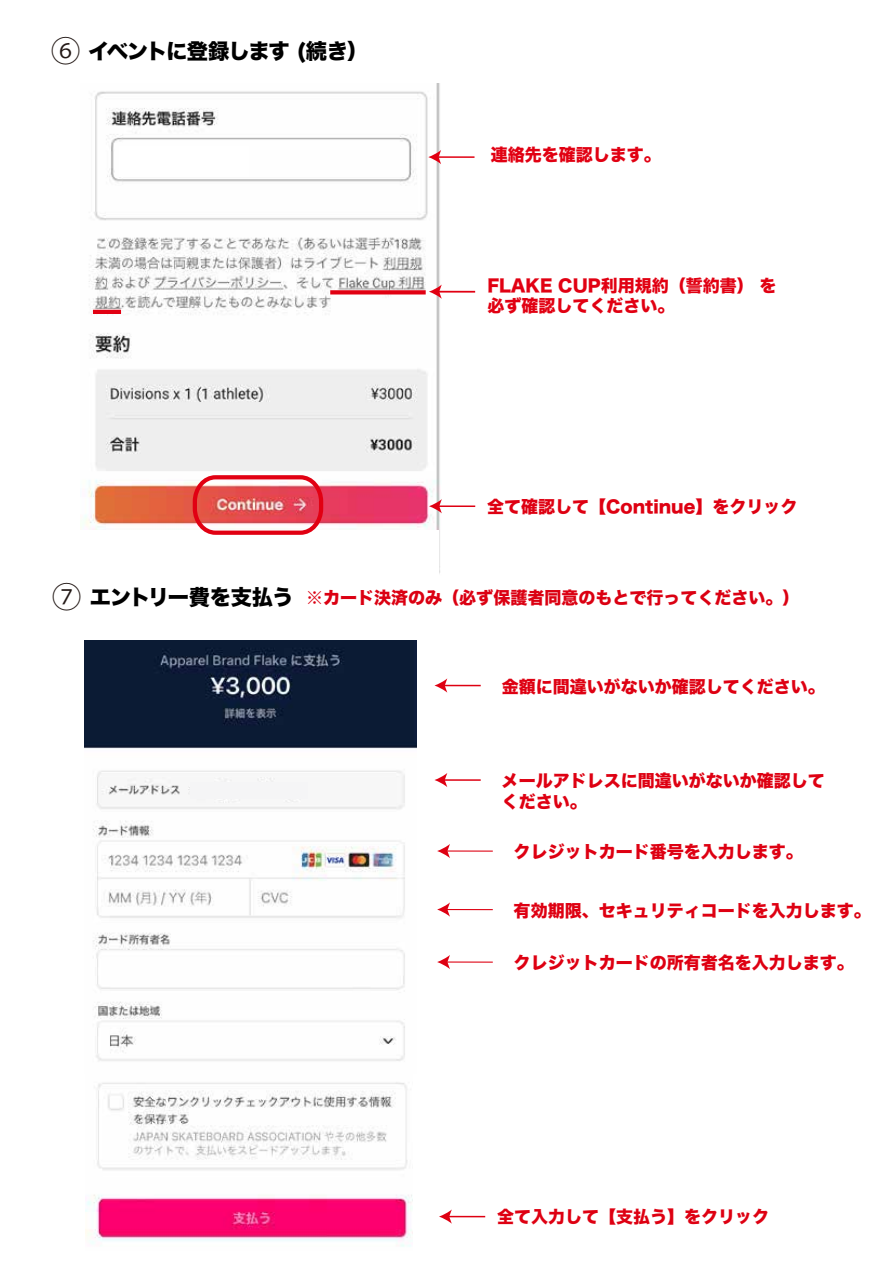
<style>
.page{position:relative;width:893px;height:1263px;background:#fff}
.page>*{position:absolute;margin:0;border:0;box-sizing:border-box;transform-origin:0 0}
.t1{font:29.7px "Koz Go Pro";color:#221815}
.t2{font:21.3px "Hira Kaku Std W8";letter-spacing:-.05em;color:#000}
.t3{font:19.2px "Koz Go Pro";color:#221815}
.t4{font:16.95px/20.4px "Hira Kaku Std W8";color:#de0012}
.t5{font:16.95px/20.4px "Hira Kaku Std W8";color:#e10012}
.t6{font:16.95px "Hira Kaku Std W8";color:#db0012}
</style>
<div class="page">
<img style="left:85px;top:640px;width:331px;height:421px">
<img style="left:84px;top:83px;width:358px;height:491px">
<div style="left:0;top:530px;width:438px;height:109px;background:#fff"></div>
<hr style="left:438px;top:291px;width:37px;height:2px;background:#e10012">
<svg style="left:429px;top:285px;width:13px;height:14px"></svg>
<hr style="left:437px;top:156px;width:37px;height:2px;background:#e10012">
<svg style="left:428px;top:150px;width:13px;height:14px"></svg>
<hr style="left:93px;top:310px;width:28px;height:4px;background:#e10012">
<svg style="left:330px;top:290px;width:96px;height:4px"></svg>
<svg style="left:191px;top:473px;width:134px;height:62px"></svg>
<hr style="left:446px;top:850px;width:47px;height:2px;background:#de0012">
<svg style="left:437px;top:844px;width:13px;height:14px"></svg>
<hr style="left:446px;top:909px;width:47px;height:1px;background:#de0012">
<svg style="left:437px;top:902px;width:13px;height:15px"></svg>
<hr style="left:446px;top:961px;width:47px;height:2px;background:#de0012">
<svg style="left:437px;top:955px;width:13px;height:14px"></svg>
<hr style="left:448px;top:1216px;width:37px;height:1px;background:#de0012">
<svg style="left:439px;top:1209px;width:13px;height:15px"></svg>
<hr style="left:444px;top:685px;width:37px;height:1px;background:#de0012">
<svg style="left:434px;top:678px;width:13px;height:15px"></svg>
<hr style="left:438px;top:505px;width:37px;height:2px;background:#de0012">
<svg style="left:429px;top:499px;width:13px;height:14px"></svg>
<img style="left:85px;top:1082px;width:328px;height:165px">
<hr style="left:444px;top:779px;width:37px;height:2px;background:#de0012">
<svg style="left:434px;top:773px;width:13px;height:14px"></svg>
<div style="left:190px;top:783px;width:118px;height:16px;background:#f5f5f6"></div>
<div style="left:120px;top:147px;width:129px;height:30px;background:#fff"></div>
<h1 class="t1" style="left:51px;top:32px;width:31px">⑥</h1>
<p class="t2" style="left:88px;top:40px;width:282px">イベントに登録します (続き）</p>
<p class="t5" style="left:491px;top:145px;width:172px">連絡先を確認します。</p>
<p class="t5" style="left:487px;top:276px;width:291px">FLAKE CUP利用規約（誓約書） を必ず確認してください。</p>
<p class="t4" style="left:487px;top:497px;width:312px">全て確認して【Continue】をクリック</p>
<h1 class="t1" style="left:52px;top:578px;width:31px">⑦</h1>
<p class="t3" style="left:287px;top:570px;width:21px">　</p>
<p class="t6" style="left:306px;top:588px;width:495px">※カード決済のみ（必ず保護者同意のもとで行ってください。）</p>
<p class="t2" style="left:90px;top:586px;width:205px">エントリー費を支払う</p>
<p class="t4" style="left:502px;top:677px;width:325px">金額に間違いがないか確認してください。</p>
<p class="t4" style="left:502px;top:771px;width:325px">メールアドレスに間違いがないか確認してください。</p>
<p class="t4" style="left:514px;top:842px;width:291px">クレジットカード番号を入力します。</p>
<p class="t4" style="left:514px;top:901px;width:359px">有効期限、セキュリティコードを入力します。</p>
<p class="t4" style="left:514px;top:953px;width:342px">クレジットカードの所有者名を入力します。</p>
<p class="t4" style="left:497px;top:1207px;width:274px">全て入力して【支払う】をクリック</p>
</div>
